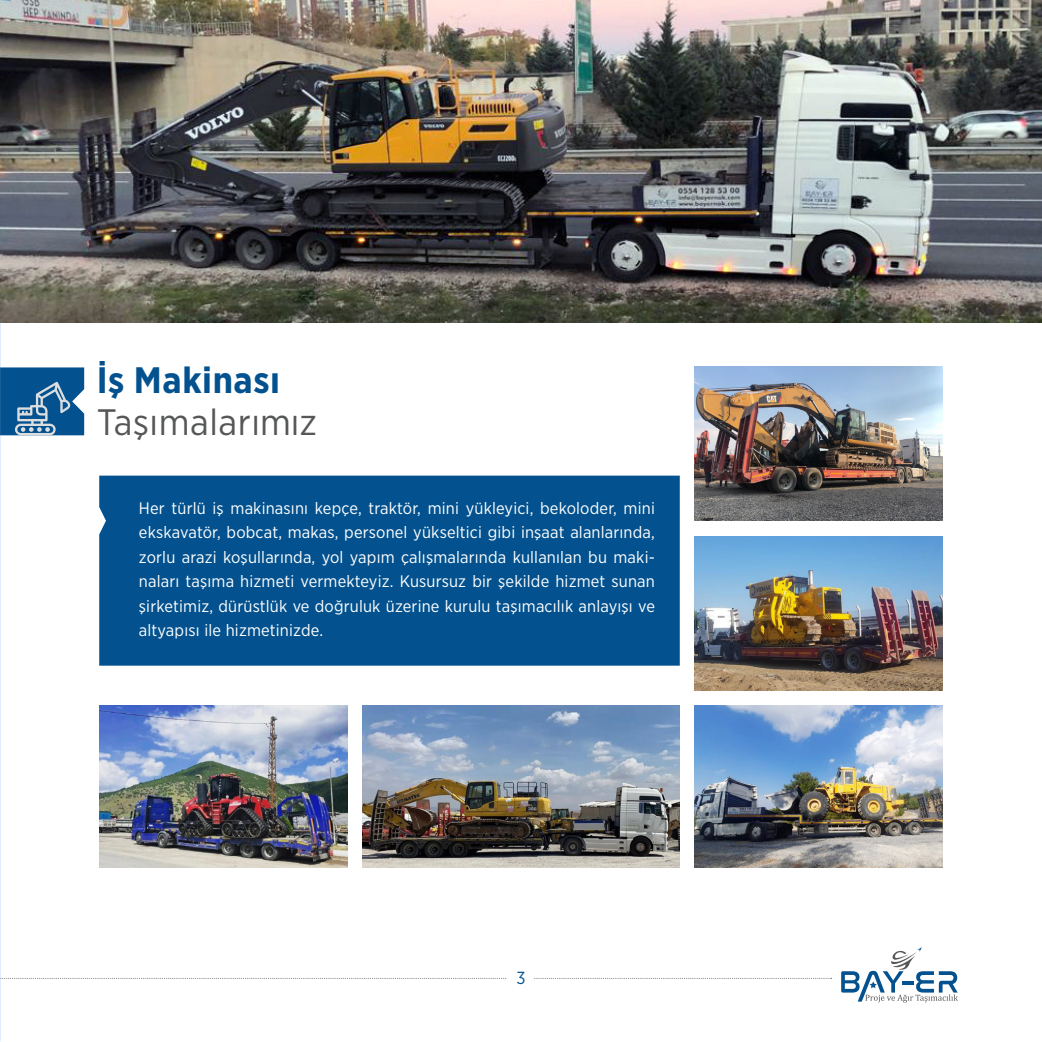
<style>
.page{position:relative;width:1042px;height:1042px;background:#fff}
.page>*{position:absolute;margin:0;border:0;box-sizing:border-box;transform-origin:0 0}
.t1{font:36.75px/42px "Gotham Narrow";letter-spacing:.015em;color:#565757}
.t2{font:17.5px "Gotham Narrow";color:#03528f}
.t3{font:16.62px/24.5px "Gotham Narrow";letter-spacing:.01em;color:#fff;text-align:justify}
.s1{font-weight:700;color:#03528f}
</style>
<div class="page">
<svg style="left:1px;top:978px;width:830px;height:1px"></svg>
<svg style="left:841px;top:947px;width:117px;height:55px"></svg>
<div style="left:508px;top:956px;width:26px;height:34px;background:#fff"></div>
<img style="left:0;top:0;width:1px;height:1042px">
<img style="left:0;top:0;width:1042px;height:322px">
<img style="left:99px;top:705px;width:248px;height:162px">
<img style="left:694px;top:705px;width:249px;height:162px">
<img style="left:694px;top:536px;width:249px;height:154px">
<img style="left:694px;top:367px;width:249px;height:153px">
<img style="left:362px;top:705px;width:318px;height:162px">
<div style="left:99px;top:476px;width:581px;height:189px;background:#03528f"></div>
<svg style="left:0;top:367px;width:84px;height:68px"></svg>
<p class="t1" style="left:97px;top:359px;width:222px"><span class="s1">İş Makinası<br></span>Taşımalarımız</p>
<p class="t3" style="left:139px;top:495px;width:517px">Her türlü iş makinasını kepçe, traktör, mini yükleyici, bekoloder, mini ekskavatör, bobcat, makas, personel yükseltici gibi inşaat alanlarında, zorlu arazi koşullarında, yol yapım çalışmalarında kullanılan bu maki&shy;naları taşıma hizmeti vermekteyiz. Kusursuz bir şekilde hizmet sunan şirketimiz, dürüstlük ve doğruluk üzerine kurulu taşımacılık anlayışı ve altyapısı ile hizmetinizde.</p>
<p class="t2" style="left:516px;top:967px;width:11px">3</p>
</div>
